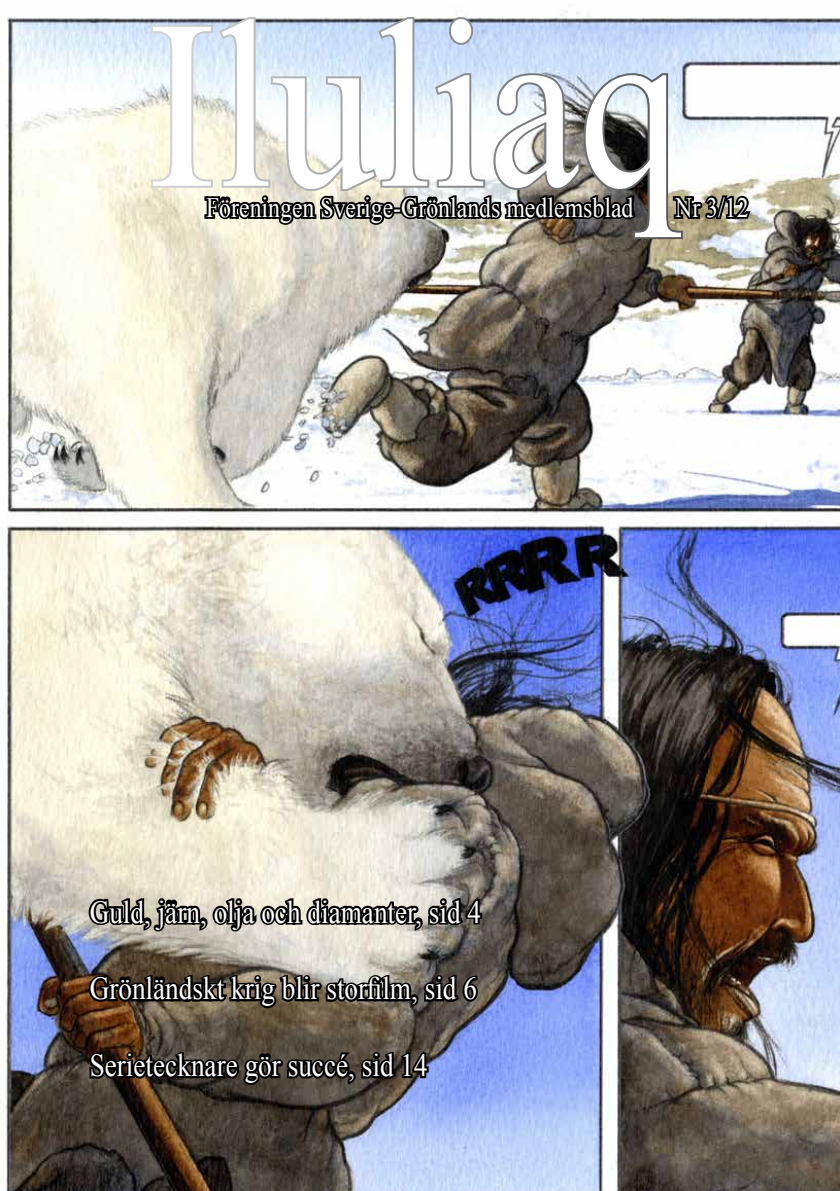
<style>
.page{position:relative;width:840px;height:1191px;background:#fff}
.page>*{position:absolute;margin:0;border:0;box-sizing:border-box;transform-origin:0 0}
.t1{font:240px "Times New Roman";color:#fff;scale:.85 1}
.t2{font:32px "Times New Roman";color:#fff;scale:.85 1}
.t3{font:28px "Times New Roman";color:#fff;scale:.85 1}
</style>
<div class="page">
<img style="left:0;top:10px;width:839px;height:1180px">
<svg style="left:86px;top:889px;width:398px;height:56px;background:#918e86"></svg>
<svg style="left:86px;top:971px;width:394px;height:52px;background:#4b4134"></svg>
<svg style="left:86px;top:1043px;width:344px;height:53px;background:#362f28"></svg>
<svg style="left:149px;top:14px;width:603px;height:227px"></svg>
<h1 class="t1" style="left:148px;top:-56px;width:628px">Iluliaq</h1>
<p class="t3" style="left:206px;top:189px;width:504px">Föreningen Sverige-Grönlands medlemsblad</p>
<p class="t3" style="left:674px;top:189px;width:88px">Nr 3/12</p>
<p class="t2" style="left:90px;top:890px;width:461px">Guld, järn, olja och diamanter, sid 4</p>
<p class="t2" style="left:90px;top:967px;width:457px">Grönländskt krig blir storfilm, sid 6</p>
<p class="t2" style="left:90px;top:1044px;width:399px">Serietecknare gör succé, sid 14</p>
</div>
